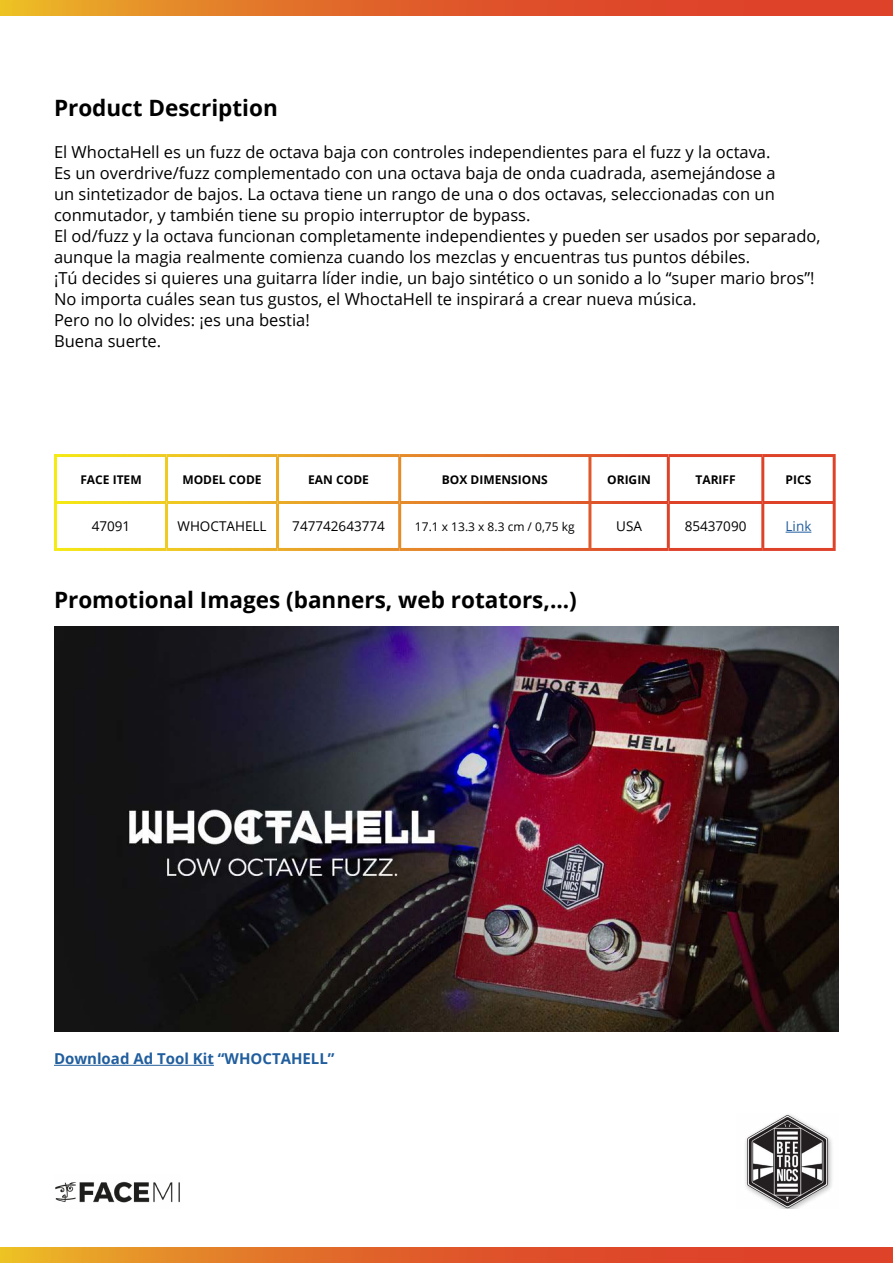
<style>
.page{position:relative;width:893px;height:1263px;background:#fff}
.page>*{position:absolute;margin:0;border:0;box-sizing:border-box;transform-origin:0 0}
.t1{font:700 22.5px "Open Sans";color:#000}
.t2{font:16.5px/21px "Open Sans";color:#000}
.t3{font:700 15px "Open Sans";color:#215e9e}
.t4{font:13.5px "Open Sans";color:#000}
.t5{font:13.5px "Open Sans";color:#215e9e}
.t6{font:700 12px "Open Sans";color:#000}
.t7{font:12px "Open Sans";color:#000}
</style>
<div class="page">
<img style="left:745px;top:1114px;width:87px;height:95px">
<svg style="left:0;top:0;width:893px;height:16px;background:#e16629"></svg>
<svg style="left:0;top:1247px;width:893px;height:16px;background:#e16629"></svg>
<img style="left:55px;top:1181px;width:125px;height:22px">
<svg style="left:786px;top:532px;width:25px;height:1px"></svg>
<img style="left:54px;top:627px;width:785px;height:404px">
<hr style="left:54px;top:1065px;width:160px;height:1px;background:#215e9e">
<h1 class="t1" style="left:54px;top:92px;width:225px">Product Description</h1>
<p class="t2" style="left:54px;top:141px;width:768px">El WhoctaHell es un fuzz de octava baja con controles independientes para el fuzz y la octava.<br>Es un overdrive/fuzz complementado con una octava baja de onda cuadrada, asemejándose a<br>un sintetizador de bajos. La octava tiene un rango de una o dos octavas, seleccionadas con un conmutador, y también tiene su propio interruptor de bypass.<br>El od/fuzz y la octava funcionan completamente independientes y pueden ser usados por separado, aunque la magia realmente comienza cuando los mezclas y encuentras tus puntos débiles.<br>¡Tú decides si quieres una guitarra líder indie, un bajo sintético o un sonido a lo “super mario bros”!<br>No importa cuáles sean tus gustos, el WhoctaHell te inspirará a crear nueva música.<br>Pero no lo olvides: ¡es una bestia!<br>Buena suerte.</p>
<p class="t6" style="left:80px;top:471px;width:63px">FACE ITEM</p>
<p class="t6" style="left:182px;top:471px;width:81px">MODEL CODE</p>
<p class="t6" style="left:308px;top:471px;width:62px">EAN CODE</p>
<p class="t6" style="left:442px;top:471px;width:107px">BOX DIMENSIONS</p>
<p class="t6" style="left:607px;top:471px;width:45px">ORIGIN</p>
<p class="t6" style="left:695px;top:471px;width:42px">TARIFF</p>
<p class="t6" style="left:786px;top:471px;width:27px">PICS</p>
<p class="t4" style="left:92px;top:517px;width:40px">47091</p>
<p class="t4" style="left:178px;top:517px;width:90px">WHOCTAHELL</p>
<p class="t4" style="left:292px;top:517px;width:94px">747742643774</p>
<p class="t7" style="left:415px;top:518px;width:161px">17.1 x 13.3 x 8.3 cm / 0,75 kg</p>
<p class="t4" style="left:616px;top:517px;width:27px">USA</p>
<p class="t4" style="left:685px;top:517px;width:63px">85437090</p>
<p class="t5" style="left:786px;top:517px;width:27px">Link</p>
<h1 class="t1" style="left:54px;top:584px;width:524px">Promotional Images (banners, web rotators,...)</h1>
<p class="t3" style="left:54px;top:1048px;width:282px">Download Ad Tool Kit “WHOCTAHELL”</p>
</div>
